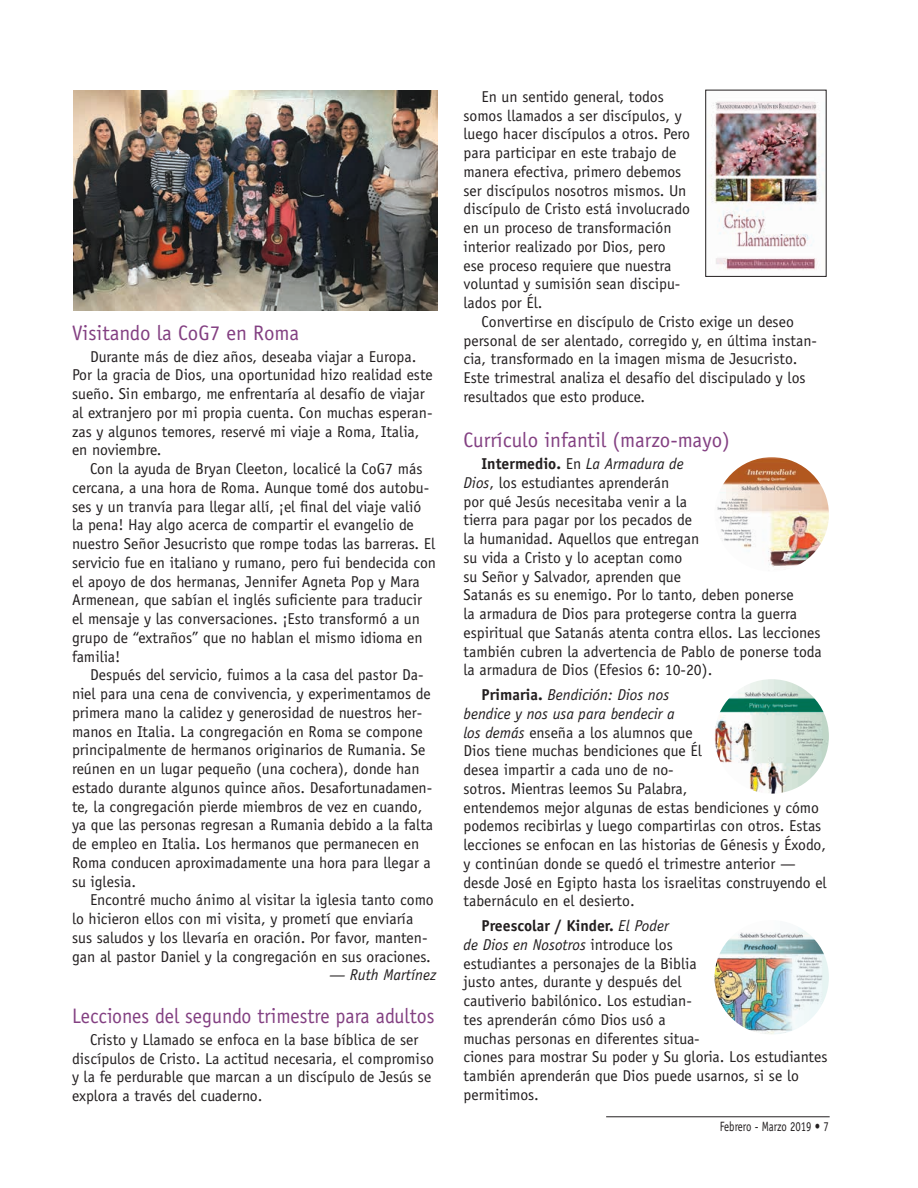
<style>
.page{position:relative;width:918px;height:1188px;background:#fff}
.page>*{position:absolute;margin:0;border:0;box-sizing:border-box;transform-origin:0 0}
.News_Title{font:21px "Officina Sans";color:#834082}
.News_Title-2{font:21px "Officina Sans";color:#834082;scale:.95 1}
.News{font:15.75px/18.8px "Officina Sans";color:#231f20}
.News-2{font:italic 15.75px "Officina Sans";color:#231f20}
.t1{font:13.5px "Officina Sans";color:#231f20;scale:.8 1}
.s1{font-weight:700}
.s2{font-style:italic}
</style>
<div class="page">
<hr style="left:606px;top:1116px;width:224px;height:1px;background:#231f20">
<img style="left:73px;top:90px;width:365px;height:220px">
<img style="left:709px;top:101px;width:115px;height:169px">
<img style="left:715px;top:457px;width:114px;height:115px;border-radius:57px">
<img style="left:715px;top:679px;width:114px;height:115px;border-radius:57px">
<img style="left:715px;top:920px;width:114px;height:115px;border-radius:57px">
<p class="News_Title" style="left:72px;top:320px;width:229px">Visitando la CoG7 en Roma</p>
<p class="News" style="left:72px;top:347px;width:362px;text-indent:18px">Durante más de diez años, deseaba viajar a Europa.<br>Por la gracia de Dios, una oportunidad hizo realidad este sueño. Sin embargo, me enfrentaría al desafío de viajar al extranjero por mi propia cuenta. Con muchas esperan&shy;zas y algunos temores, reservé mi viaje a Roma, Italia, en noviembre.</p>
<p class="News" style="left:72px;top:459px;width:366px;text-indent:18px">Con la ayuda de Bryan Cleeton, localicé la CoG7 más cercana, a una hora de Roma. Aunque tomé dos autobu&shy;ses y un tranvía para llegar allí, ¡el final del viaje valió la pena! Hay algo acerca de compartir el evangelio de nuestro Señor Jesucristo que rompe todas las barreras. El servicio fue en italiano y rumano, pero fui bendecida con el apoyo de dos hermanas, Jennifer Agneta Pop y Mara Armenean, que sabían el inglés suficiente para traducir el mensaje y las conversaciones. ¡Esto transformó a un grupo de “extraños” que no hablan el mismo idioma en familia!</p>
<p class="News" style="left:72px;top:666px;width:363px;text-indent:18px">Después del servicio, fuimos a la casa del pastor Da&shy;niel para una cena de convivencia, y experimentamos de primera mano la calidez y generosidad de nuestros her&shy;manos en Italia. La congregación en Roma se compone principalmente de hermanos originarios de Rumania. Se reúnen en un lugar pequeño (una cochera), donde han estado durante algunos quince años. Desafortunadamen&shy;te, la congregación pierde miembros de vez en cuando, ya que las personas regresan a Rumania debido a la falta de empleo en Italia. Los hermanos que permanecen en Roma conducen aproximadamente una hora para llegar a su iglesia.</p>
<p class="News" style="left:72px;top:891px;width:363px;text-indent:18px">Encontré mucho ánimo al visitar la iglesia tanto como lo hicieron ellos con mi visita, y prometí que enviaría sus saludos y los llevaría en oración. Por favor, manten&shy;gan al pastor Daniel y la congregación en sus oraciones.</p>
<p class="News-2" style="left:330px;top:966px;width:108px">— Ruth Martínez</p>
<p class="News_Title-2" style="left:72px;top:1004px;width:383px">Lecciones del segundo trimestre para adultos</p>
<p class="News" style="left:72px;top:1030px;width:364px;text-indent:18px">Cristo y Llamado se enfoca en la base bíblica de ser discípulos de Cristo. La actitud necesaria, el compromiso y la fe perdurable que marcan a un discípulo de Jesús se explora a través del cuaderno.</p>
<p class="News" style="left:464px;top:87px;width:228px;text-indent:18px">En un sentido general, todos somos llamados a ser discípulos, y luego hacer discípulos a otros. Pero para participar en este trabajo de manera efectiva, primero debemos ser discípulos nosotros mismos. Un discípulo de Cristo está involucrado en un proceso de transformación interior realizado por Dios, pero ese proceso requiere que nuestra voluntad y sumisión sean discipu&shy;lados por Él.</p>
<p class="News" style="left:464px;top:312px;width:355px;text-indent:18px">Convertirse en discípulo de Cristo exige un deseo personal de ser alentado, corregido y, en última instan&shy;cia, transformado en la imagen misma de Jesucristo.<br>Este trimestral analiza el desafío del discipulado y los resultados que esto produce.</p>
<p class="News_Title" style="left:464px;top:428px;width:268px">Currículo infantil (marzo-mayo)</p>
<p class="News" style="left:464px;top:454px;width:360px;text-indent:18px"><span class="s1">Intermedio.</span> En <span class="s2">La Armadura de<br>Dios</span>, los estudiantes aprenderán<br>por qué Jesús necesitaba venir a la<br>tierra para pagar por los pecados de<br>la humanidad. Aquellos que entregan<br>su vida a Cristo y lo aceptan como<br>su Señor y Salvador, aprenden que<br>Satanás es su enemigo. Por lo tanto, deben ponerse<br>la armadura de Dios para protegerse contra la guerra espiritual que Satanás atenta contra ellos. Las lecciones también cubren la advertencia de Pablo de ponerse toda la armadura de Dios (Efesios 6: 10-20).</p>
<p class="News" style="left:464px;top:685px;width:365px;text-indent:18px"><span class="s1">Primaria.</span> <span class="s2">Bendición: Dios nos<br>bendice y nos usa para bendecir a<br>los demás</span> enseña a los alumnos que<br>Dios tiene muchas bendiciones que Él<br>desea impartir a cada uno de no-<br>sotros. Mientras leemos Su Palabra,<br>entendemos mejor algunas de estas bendiciones y cómo podemos recibirlas y luego compartirlas con otros. Estas lecciones se enfocan en las historias de Génesis y Éxodo, y continúan donde se quedó el trimestre anterior — desde José en Egipto hasta los israelitas construyendo el tabernáculo en el desierto.</p>
<p class="News" style="left:464px;top:916px;width:366px;text-indent:18px"><span class="s1">Preescolar / Kinder.</span> <span class="s2">El Poder<br>de Dios en Nosotros</span> introduce los<br>estudiantes a personajes de la Biblia<br>justo antes, durante y después del<br>cautiverio babilónico. Los estudian-<br>tes aprenderán cómo Dios usó a<br>muchas personas en diferentes situa-<br>ciones para mostrar Su poder y Su gloria. Los estudiantes también aprenderán que Dios puede usarnos, si se lo permitimos.</p>
<p class="t1" style="left:720px;top:1119px;width:138px">Febrero - Marzo 2019 • 7</p>
</div>
